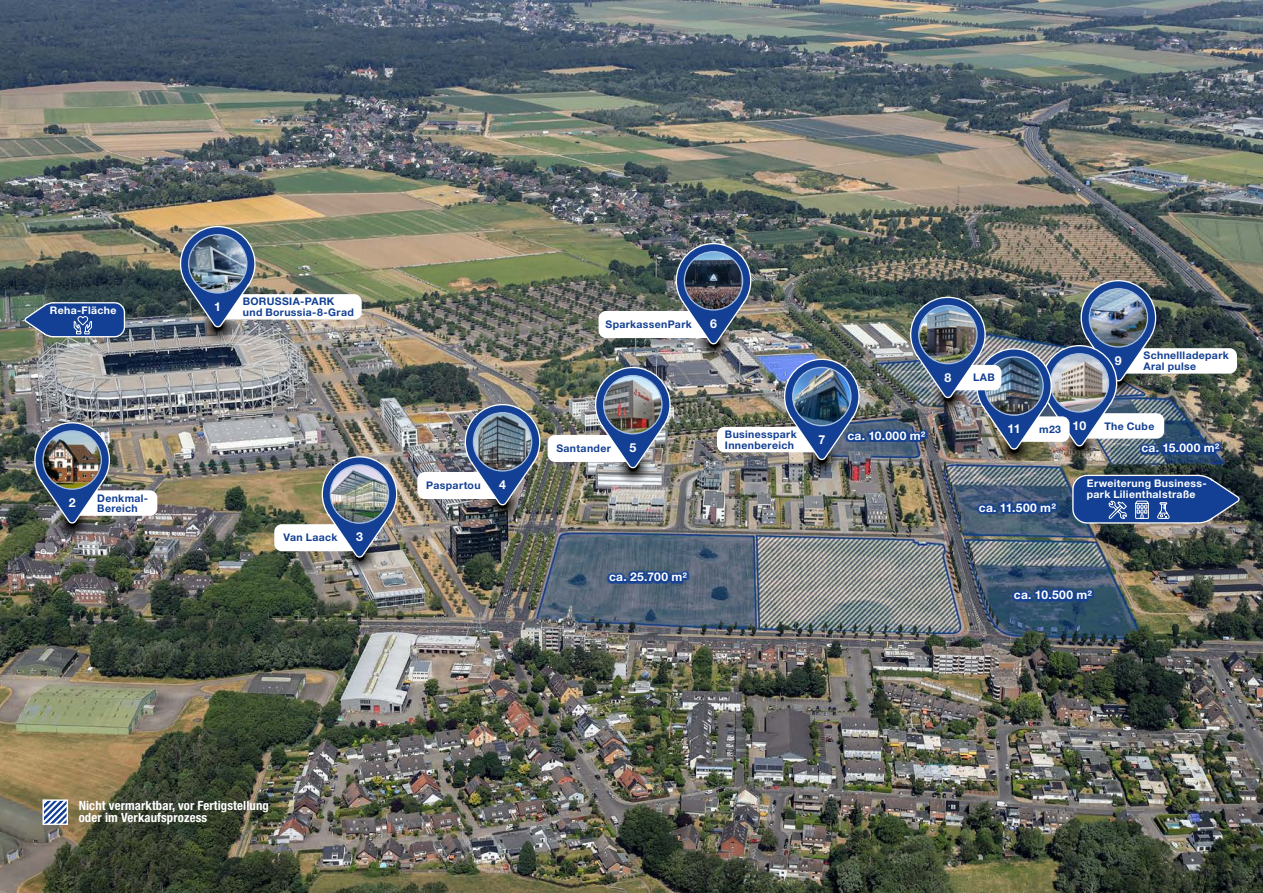
<style>
.page{position:relative;width:1263px;height:893px;background:#fff}
.page>*{position:absolute;margin:0;border:0;box-sizing:border-box;transform-origin:0 0}
.Copy{font:700 condensed 12.75px/12px "Helvetica Neue LT Std";letter-spacing:.01em;color:#fff}
.KeyFact{font:700 12.3px "Helvetica Neue LT Std";color:#fff}
.KeyFact_Beschreibung{font:700 12px "Helvetica Neue LT Std";letter-spacing:.025em;color:#fff}
.KeyFact-2{font:700 10.5px/10.5px "Helvetica Neue LT Std";letter-spacing:.035em;color:#134094}
.KeyFact-3{font:700 10.5px/10.5px "Helvetica Neue LT Std";letter-spacing:.035em;color:#fff}
</style>
<div class="page">
<img style="left:0;top:0;width:1263px;height:893px">
<div style="left:1140px;top:441px;width:81px;height:13px;background:#134094"></div>
<svg style="left:977px;top:501px;width:81px;height:13px"></svg>
<svg style="left:1012px;top:588px;width:82px;height:14px"></svg>
<svg style="left:607px;top:570px;width:82px;height:13px"></svg>
<svg style="left:860px;top:429px;width:49px;height:13px"></svg>
<svg style="left:785px;top:439px;width:74px;height:38px"></svg>
<div style="left:717px;top:427px;width:105px;height:25px;background:#fff;border-radius:7px"></div>
<img style="left:783px;top:358px;width:77px;height:104px">
<img style="left:793px;top:367px;width:58px;height:58px">
<div style="left:792px;top:367px;width:59px;height:59px;border:1px solid #a4bde3;border-radius:50%"></div>
<svg style="left:181px;top:307px;width:74px;height:37px"></svg>
<img style="left:179px;top:225px;width:183px;height:104px">
<img style="left:189px;top:235px;width:58px;height:58px;border-radius:29px">
<div style="left:188px;top:234px;width:59px;height:60px;border:1px solid #a4bde3;border-radius:50%"></div>
<svg style="left:35px;top:503px;width:74px;height:37px"></svg>
<img style="left:34px;top:421px;width:123px;height:104px">
<img style="left:43px;top:431px;width:58px;height:58px;border-radius:29px">
<div style="left:42px;top:430px;width:60px;height:60px;border:1px solid #a4bde3;border-radius:50%"></div>
<svg style="left:1042px;top:426px;width:74px;height:37px"></svg>
<svg style="left:977px;top:429px;width:74px;height:37px"></svg>
<svg style="left:676px;top:324px;width:75px;height:37px"></svg>
<img style="left:598px;top:242px;width:154px;height:104px">
<img style="left:684px;top:252px;width:59px;height:58px;border-radius:29px">
<div style="left:684px;top:251px;width:59px;height:60px;border:1px solid #a4bde3;border-radius:50%"></div>
<svg style="left:465px;top:485px;width:75px;height:37px"></svg>
<img style="left:417px;top:403px;width:124px;height:104px">
<img style="left:473px;top:413px;width:59px;height:58px;border-radius:29px">
<div style="left:473px;top:412px;width:59px;height:60px;border:1px solid #a4bde3;border-radius:50%"></div>
<svg style="left:322px;top:537px;width:75px;height:37px"></svg>
<img style="left:274px;top:455px;width:124px;height:104px">
<img style="left:330px;top:465px;width:59px;height:58px;border-radius:29px">
<div style="left:330px;top:464px;width:59px;height:60px;border:1px solid #a4bde3;border-radius:50%"></div>
<svg style="left:596px;top:448px;width:74px;height:37px"></svg>
<div style="left:548px;top:435px;width:85px;height:27px;background:#fff;border-radius:7px"></div>
<img style="left:594px;top:366px;width:77px;height:104px">
<img style="left:604px;top:376px;width:58px;height:58px;border-radius:29px">
<div style="left:603px;top:375px;width:60px;height:59px;border:1px solid #a4bde3;border-radius:50%"></div>
<svg style="left:45px;top:801px;width:21px;height:22px"></svg>
<div style="left:43px;top:799px;width:25px;height:26px;border:1px solid #fff"></div>
<img style="left:909px;top:279px;width:328px;height:172px">
<img style="left:919px;top:305px;width:58px;height:59px;border-radius:29px">
<div style="left:918px;top:305px;width:60px;height:59px;border:1px solid #a4bde3;border-radius:50%"></div>
<svg style="left:23px;top:301px;width:103px;height:37px;background:#3b5d96"></svg>
<svg style="left:1071px;top:474px;width:170px;height:50px;background:#2f5292"></svg>
<p class="KeyFact-3" style="left:50px;top:305px;width:68px">Reha-Fläche</p>
<p class="KeyFact" style="left:69px;top:495px;width:8px">2</p>
<p class="KeyFact-2" style="left:97px;top:492px;width:52px">Denkmal-<br>Bereich</p>
<p class="KeyFact" style="left:214px;top:299px;width:8px">1</p>
<p class="KeyFact-2" style="left:243px;top:296px;width:112px">BORUSSIA-PARK und Borussia-8-Grad</p>
<p class="KeyFact-2" style="left:284px;top:532px;width:55px">Van Laack</p>
<p class="KeyFact" style="left:356px;top:529px;width:8px">3</p>
<p class="KeyFact-2" style="left:426px;top:480px;width:56px">Paspartou</p>
<p class="KeyFact" style="left:499px;top:477px;width:8px">4</p>
<p class="KeyFact-2" style="left:605px;top:319px;width:88px">SparkassenPark</p>
<p class="KeyFact" style="left:710px;top:316px;width:8px">6</p>
<p class="KeyFact" style="left:944px;top:370px;width:8px">8</p>
<p class="KeyFact-2" style="left:973px;top:372px;width:23px">LAB</p>
<p class="KeyFact" style="left:1115px;top:353px;width:8px">9</p>
<p class="KeyFact-2" style="left:1143px;top:350px;width:87px">Schnellladepark<br>Aral pulse</p>
<p class="KeyFact-2" style="left:556px;top:443px;width:56px">Santander</p>
<p class="KeyFact" style="left:629px;top:440px;width:8px">5</p>
<p class="KeyFact-2" style="left:725px;top:429px;width:73px">Businesspark</p>
<p class="KeyFact_Beschreibung" style="left:847px;top:428px;width:80px">ca. 10.000 m²</p>
<p class="KeyFact-2" style="left:725px;top:439px;width:71px">Innenbereich</p>
<p class="KeyFact" style="left:818px;top:432px;width:8px">7</p>
<p class="KeyFact" style="left:1007px;top:421px;width:15px">11</p>
<p class="KeyFact" style="left:1072px;top:418px;width:15px">10</p>
<p class="KeyFact-2" style="left:1039px;top:424px;width:23px">m23</p>
<p class="KeyFact-2" style="left:1104px;top:420px;width:51px">The Cube</p>
<p class="KeyFact_Beschreibung" style="left:1141px;top:440px;width:80px">ca. 15.000 m²</p>
<p class="KeyFact-3" style="left:1087px;top:478px;width:121px">Erweiterung Business&shy;park Lilienthalstraße</p>
<p class="KeyFact_Beschreibung" style="left:979px;top:500px;width:79px">ca. 11.500 m²</p>
<p class="KeyFact_Beschreibung" style="left:609px;top:569px;width:80px">ca. 25.700 m²</p>
<p class="KeyFact_Beschreibung" style="left:1014px;top:587px;width:80px">ca. 10.500 m²</p>
<p class="Copy" style="left:79px;top:799px;width:192px">Nicht vermarktbar, vor Fertigstellung oder im Verkaufsprozess</p>
</div>
